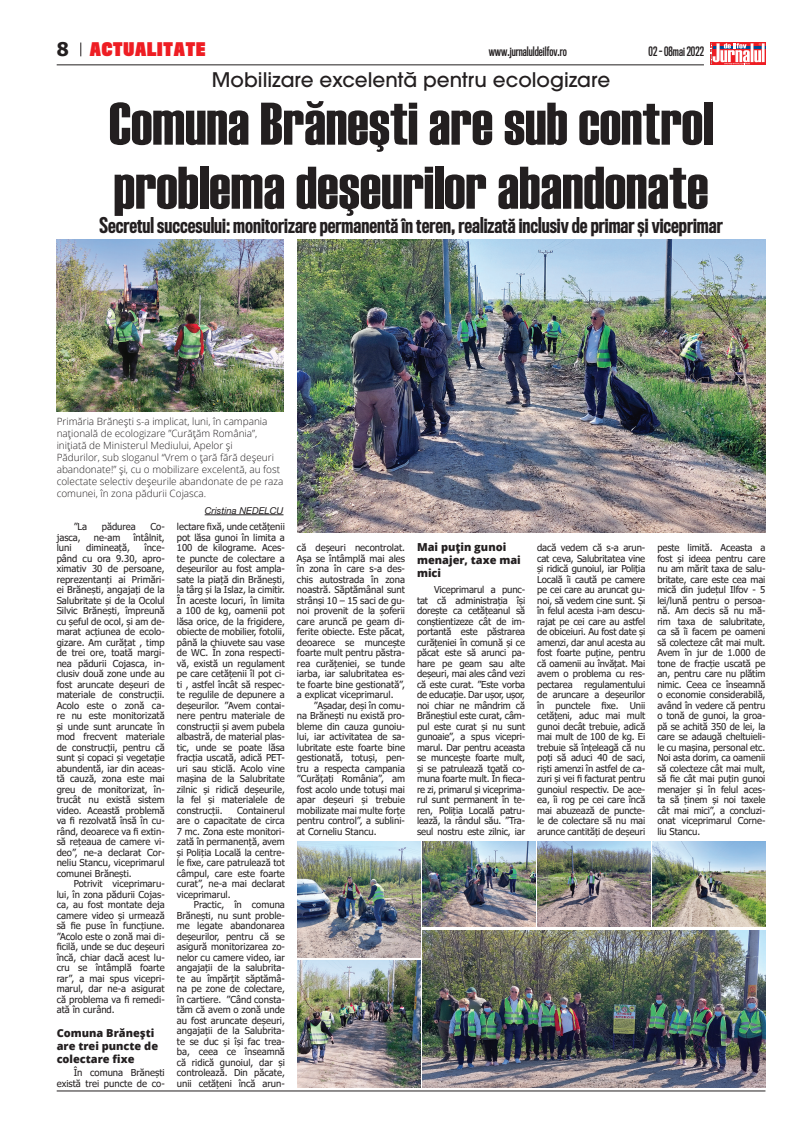
<style>
.page{position:relative;width:808px;height:1134px;background:#fff}
.page>*{position:absolute;margin:0;border:0;box-sizing:border-box;transform-origin:0 0}
.t1{font:60px/64px "Haettenschweiler";color:#231f20}
.t2{font:500 20px "Titling Gothic FB Comp";color:#231f20}
.t3{font:500 20px "ITC Avant Garde Pro";color:#231f20}
.t4{font:700 18.8px "Tahoma";color:#231f20}
.t5{font:900 17.3px "Titling Gothic FB Comp";letter-spacing:.05em;color:#ee1d23}
.t6{font:600 12px "Titling Gothic FB Comp";color:#231f20}
.t7{font:800 11px/13px "Open Sans";color:#231f20}
.t8{font:300 10px/12px "Open Sans";color:#231f20}
.t9{font:9.5px/10.5px "Tahoma";color:#231f20;text-align:justify}
.t10{font:italic 9.5px "Helvetica Neue";color:#231f20}
</style>
<div class="page">
<svg style="left:710px;top:43px;width:55px;height:22px"></svg>
<hr style="left:57px;top:64px;width:647px;height:1px;background:#231f20">
<hr style="left:57px;top:1090px;width:708px;height:1px;background:#231f20">
<svg style="left:80px;top:43px;width:1px;height:13px"></svg>
<img style="left:298px;top:239px;width:467px;height:294px">
<img style="left:423px;top:930px;width:342px;height:158px">
<img style="left:653px;top:841px;width:112px;height:85px">
<img style="left:298px;top:960px;width:122px;height:128px">
<img style="left:423px;top:841px;width:112px;height:85px">
<img style="left:538px;top:841px;width:112px;height:85px">
<img style="left:298px;top:841px;width:122px;height:116px">
<img style="left:57px;top:239px;width:226px;height:172px">
<hr style="left:205px;top:515px;width:78px;height:1px;background:#231f20">
<h3 class="t4" style="left:57px;top:36px;width:14px">8</h3>
<p class="t6" style="left:489px;top:45px;width:80px">www.jurnaluldeilfov.ro</p>
<p class="t6" style="left:648px;top:45px;width:57px">02 - 08mai 2022</p>
<h3 class="t5" style="left:90px;top:38px;width:117px">ACTUALITATE</h3>
<h2 class="t3" style="left:212px;top:67px;width:400px">Mobilizare excelentă pentru ecologizare</h2>
<h1 class="t1" style="left:109px;top:92px;width:606px">Comuna Brăneşti are sub control problema deşeurilor abandonate</h1>
<h2 class="t2" style="left:99px;top:213px;width:625px">Secretul succesului: monitorizare permanentă în teren, realizată inclusiv de primar și viceprimar</h2>
<p class="t8" style="left:57px;top:415px;width:228px">Primăria Brănești s-a implicat, luni, în campania națională de ecologizare ”Curățăm România”, inițiată de Ministerul Mediului, Apelor și<br>Pădurilor, sub sloganul “Vrem o țară fără deșeuri abandonate!” și, cu o mobilizare excelentă, au fost colectate selectiv deșeurile abandonate de pe raza comunei, în zona pădurii Cojasca.</p>
<p class="t10" style="left:205px;top:504px;width:80px">Cristina Nedelcu</p>
<p class="t9" style="left:74px;top:522px;width:15px">”La</p>
<p class="t9" style="left:102px;top:522px;width:36px">pădurea</p>
<p class="t9" style="left:150px;top:522px;width:16px">Co-</p>
<p class="t9" style="left:57px;top:533px;width:26px">jasca,</p>
<p class="t9" style="left:94px;top:533px;width:28px">ne-am</p>
<p class="t9" style="left:133px;top:533px;width:33px">întâlnit,</p>
<p class="t9" style="left:57px;top:543px;width:16px">luni</p>
<p class="t9" style="left:86px;top:543px;width:45px">dimineață,</p>
<p class="t9" style="left:57px;top:543px;width:110px;text-indent:88px">înce&shy;pând cu ora 9.30, apro&shy;ximativ 30 de persoane, reprezentanți ai Primări&shy;ei Brănești, angajați de la Salubritate și de la Ocolul Silvic Brănești, împreună cu șeful de ocol, și am de&shy;marat acțiunea de ecolo&shy;gizare. Am curățat , timp de trei ore, toată margi&shy;nea pădurii Cojasca, in&shy;clusiv două zone unde au fost aruncate deșeuri de materiale de construcții.<br>Acolo este o zonă ca&shy;re nu este monitorizată și unde sunt aruncate în mod frecvent materiale de construcții, pentru că sunt și copaci și vegetație abundentă, iar din aceas&shy;tă cauză, zona este mai greu de monitorizat, în&shy;trucât nu există sistem video. Această problemă va fi rezolvată însă în cu&shy;rând, deoarece va fi extin&shy;să rețeaua de camere vi&shy;deo”, ne-a declarat Cor&shy;neliu Stancu, viceprimarul comunei Brănești.</p>
<p class="t9" style="left:57px;top:879px;width:110px;text-indent:17px">Potrivit viceprimaru&shy;lui, în zona pădurii Cojas&shy;ca, au fost montate deja camere video și urmează să fie puse în funcțiune. ”Acolo este o zonă mai di&shy;ficilă, unde se duc deșeuri încă, chiar dacă acest lu&shy;cru se întâmplă foarte rar”, a mai spus vicepri&shy;marul, dar ne-a asigurat că problema va fi remedi&shy;ată în curând.</p>
<p class="t7" style="left:57px;top:1026px;width:103px">Comuna Brănești are trei puncte de colectare fixe</p>
<p class="t9" style="left:57px;top:1068px;width:110px;text-align:right">În comuna Brănești există trei puncte de co-</p>
<p class="t9" style="left:177px;top:522px;width:110px">lectare fixă, unde cetățenii pot lăsa gunoi în limita a 100 de kilograme. Aces&shy;te puncte de colectare a deșeurilor au fost ampla&shy;sate la piață din Brănești, la târg și la Islaz, la cimitir.<br>În aceste locuri, în limita a 100 de kg, oamenii pot lăsa orice, de la frigidere, obiecte de mobilier, fotolii, până la chiuvete sau vase de WC. În zona respecti&shy;vă, există un regulament pe care cetățenii îl pot ci&shy;ti , astfel încât să respec&shy;te regulile de depunere a deșeurilor. ”Avem contai&shy;nere pentru materiale de construcții și avem pubela albastră, de material plas&shy;tic, unde se poate lăsa fracția uscată, adică PET&shy;uri sau sticlă. Acolo vine mașina de la Salubritate zilnic și ridică deșeurile, la fel și materialele de construcții.</p>
<p class="t9" style="left:177px;top:806px;width:110px;text-indent:60px">Containerul are o capacitate de circa 7 mc. Zona este monitori&shy;zată în permanență, avem și Poliția Locală la centre&shy;le fixe, care patrulează tot câmpul, care este foarte curat”, ne-a mai declarat viceprimarul.</p>
<p class="t9" style="left:177px;top:900px;width:110px;text-indent:17px">Practic, în comuna Brănești, nu sunt proble&shy;me legate abandonarea deșeurilor, pentru că se asigură monitorizarea zo&shy;nelor cu camere video, iar angajații de la salubrita&shy;te au împărțit săptămâ&shy;na pe zone de colectare, în cartiere. ”Când consta&shy;tăm că avem o zonă unde au fost aruncate deșeuri, angajații de la Salubrita&shy;te se duc și își fac trea&shy;ba, ceea ce înseamnă că ridică gunoiul, dar și controlează. Din păcate, unii cetățeni încă arun-</p>
<p class="t9" style="left:297px;top:543px;width:110px">că deșeuri necontrolat.<br>Așa se întâmplă mai ales în zona în care s-a des&shy;chis autostrada în zona noastră. Săptămânal sunt strânși 10 – 15 saci de gu&shy;noi provenit de la șoferii care aruncă pe geam di&shy;ferite obiecte. Este păcat, deoarece se muncește foarte mult pentru păstra&shy;rea curățeniei, se tunde iarba, iar salubritatea es&shy;te foarte bine gestionată”, a explicat viceprimarul.</p>
<p class="t9" style="left:297px;top:701px;width:110px;text-indent:17px">”Așadar, deși în comu&shy;na Brănești nu există pro&shy;bleme din cauza gunoiu&shy;lui, iar activitatea de sa&shy;lubritate este foarte bine gestionată, totuși, pen&shy;tru a respecta campania ”Curățați România”, am fost acolo unde totuși mai apar deșeuri și trebuie mobilizate mai multe forțe pentru control”, a sublini&shy;at Corneliu Stancu.</p>
<p class="t7" style="left:417px;top:539px;width:105px">Mai puțin gunoi menajer, taxe mai mici</p>
<p class="t9" style="left:417px;top:585px;width:110px;text-indent:17px">Viceprimarul a punc&shy;tat că administrația își dorește ca cetățeanul să conștientizeze cât de im&shy;portantă este păstrarea curățeniei în comună și ce păcat este să arunci pa&shy;hare pe geam sau alte deșeuri, mai ales când vezi că este curat. ”Este vorba de educație. Dar ușor, ușor, noi chiar ne mândrim că Brăneștiul este curat, câm&shy;pul este curat și nu sunt gunoaie”, a spus vicepri&shy;marul. Dar pentru aceasta se muncește foarte mult, și se patrulează toată co&shy;muna foarte mult. În fieca&shy;re zi, primarul și viceprima&shy;rul sunt permanent în te&shy;ren, Poliția Locală patru&shy;lează, la rândul său. ”Tra&shy;seul nostru este zilnic, iar</p>
<p class="t9" style="left:537px;top:543px;width:110px">dacă vedem că s-a arun&shy;cat ceva, Salubritatea vine și ridică gunoiul, iar Poliția Locală îi caută pe camere pe cei care au aruncat gu&shy;noi, să vedem cine sunt. Și în felul acesta i-am descu&shy;rajat pe cei care au astfel de obiceiuri. Au fost date și amenzi, dar anul acesta au fost foarte puține, pentru că oamenii au învățat. Mai avem o problema cu res&shy;pectarea regulamentului de aruncare a deșeurilor în punctele fixe. Unii cetățeni, aduc mai mult gunoi decât trebuie, adică mai mult de 100 de kg. Ei trebuie să înțeleagă că nu poți să aduci 40 de saci, riști amenzi în astfel de ca&shy;zuri și vei fi facturat pentru gunoiul respectiv. De ace&shy;ea, îi rog pe cei care încă mai abuzează de puncte&shy;le de colectare să nu mai arunce cantități de deșeuri</p>
<p class="t9" style="left:657px;top:543px;width:110px">peste limită. Aceasta a fost și ideea pentru care nu am mărit taxa de salu&shy;britate, care este cea mai mică din județul Ilfov - 5 lei/lună pentru o persoa&shy;nă. Am decis să nu mă&shy;rim taxa de salubritate, ca să îi facem pe oameni să colecteze cât mai mult.<br>Avem în jur de 1.000 de tone de fracție uscată pe an, pentru care nu plătim nimic. Ceea ce înseamnă o economie considerabilă, având în vedere că pentru o tonă de gunoi, la groa&shy;pă se achită 350 de lei, la care se adaugă cheltuieli&shy;le cu mașina, personal etc.<br>Noi asta dorim, ca oamenii să colecteze cât mai mult, să fie cât mai puțin gunoi menajer și în felul aces&shy;ta să ținem și noi taxele cât mai mici”, a concluzi&shy;onat viceprimarul Corne&shy;liu Stancu.</p>
</div>
